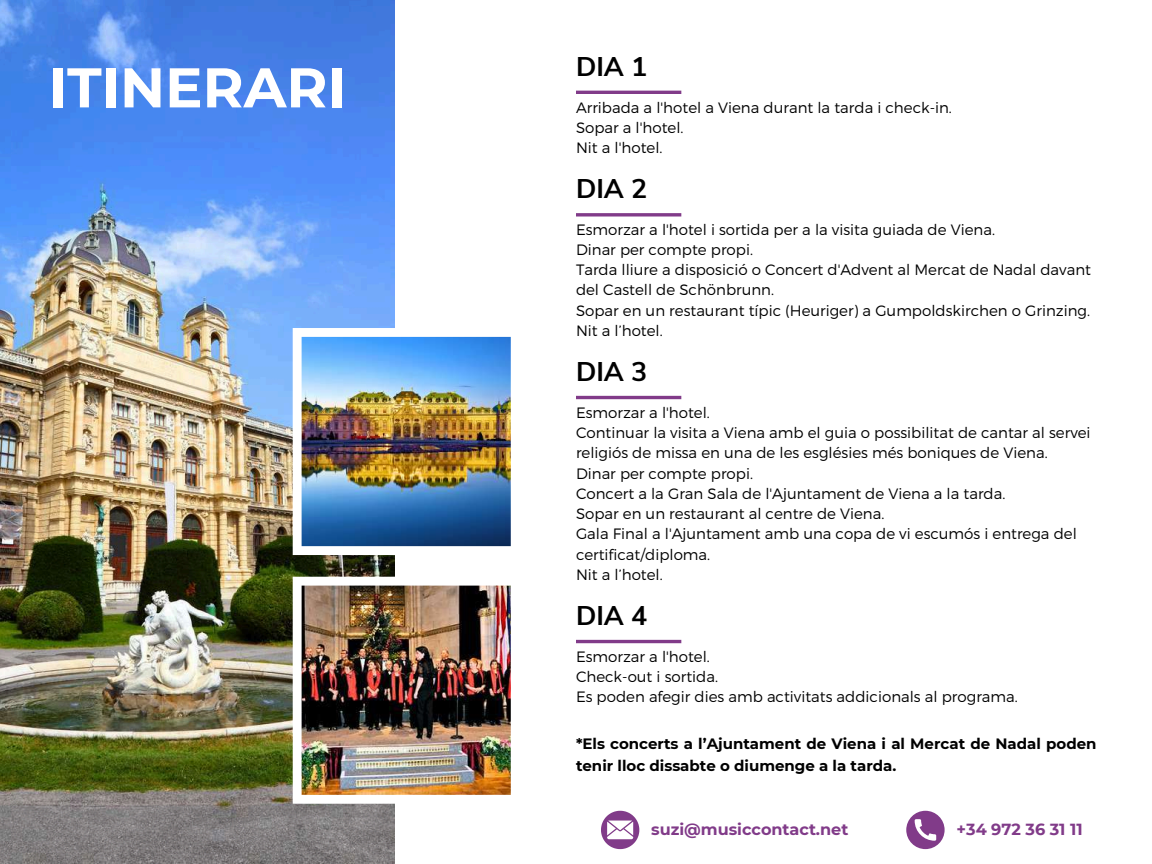
<style>
.page{position:relative;width:1152px;height:864px;background:#fff}
.page>*{position:absolute;margin:0;border:0;box-sizing:border-box;transform-origin:0 0}
.t1{font:700 55.8px "Montserrat";color:#fff}
.t2{font:700 27px "Nunito Sans";color:#000}
.t3{font:700 16.05px "Montserrat";color:#813b89}
.t4{font:300 15px/20.2px "Montserrat";color:#000}
.t5{font:700 15px/21.3px "Montserrat";color:#000}
</style>
<div class="page">
<img style="left:0;top:0;width:395px;height:864px">
<hr style="left:576px;top:91px;width:105px;height:3px;background:#813b89">
<svg style="left:576px;top:213px;width:105px;height:4px"></svg>
<img style="left:293px;top:577px;width:218px;height:227px">
<img style="left:293px;top:328px;width:218px;height:227px">
<hr style="left:576px;top:396px;width:105px;height:3px;background:#813b89">
<svg style="left:906px;top:811px;width:39px;height:38px"></svg>
<svg style="left:601px;top:811px;width:38px;height:38px"></svg>
<hr style="left:576px;top:640px;width:105px;height:3px;background:#813b89">
<h1 class="t1" style="left:49px;top:53px;width:298px">ITINERARI</h1>
<h2 class="t2" style="left:576px;top:48px;width:73px">DIA 1</h2>
<p class="t4" style="left:576px;top:97px;width:377px">Arribada a l'hotel a Viena durant la tarda i check-in.<br>Sopar a l'hotel.<br>Nit a l'hotel.</p>
<h2 class="t2" style="left:576px;top:171px;width:73px">DIA 2</h2>
<p class="t4" style="left:576px;top:218px;width:517px">Esmorzar a l'hotel i sortida per a la visita guiada de Viena.<br>Dinar per compte propi.<br>Tarda lliure a disposició o Concert d'Advent al Mercat de Nadal davant del Castell de Schönbrunn.<br>Sopar en un restaurant típic (Heuriger) a Gumpoldskirchen o Grinzing.<br>Nit a l’hotel.</p>
<h2 class="t2" style="left:576px;top:353px;width:73px">DIA 3</h2>
<p class="t4" style="left:576px;top:402px;width:516px">Esmorzar a l'hotel.<br>Continuar la visita a Viena amb el guia o possibilitat de cantar al servei religiós de missa en una de les esglésies més boniques de Viena.<br>Dinar per compte propi.<br>Concert a la Gran Sala de l'Ajuntament de Viena a la tarda.<br>Sopar en un restaurant al centre de Viena.<br>Gala Final a l'Ajuntament amb una copa de vi escumós i entrega del certificat/diploma.<br>Nit a l’hotel.</p>
<h2 class="t2" style="left:576px;top:598px;width:73px">DIA 4</h2>
<p class="t4" style="left:576px;top:646px;width:443px">Esmorzar a l'hotel.<br>Check-out i sortida.<br>Es poden afegir dies amb activitats addicionals al programa.</p>
<p class="t5" style="left:576px;top:733px;width:522px">*Els concerts a l’Ajuntament de Viena i al Mercat de Nadal poden tenir lloc dissabte o diumenge a la tarda.</p>
<p class="t3" style="left:651px;top:820px;width:199px">suzi@musiccontact.net</p>
<p class="t3" style="left:957px;top:820px;width:128px">+34 972 36 31 11</p>
</div>
